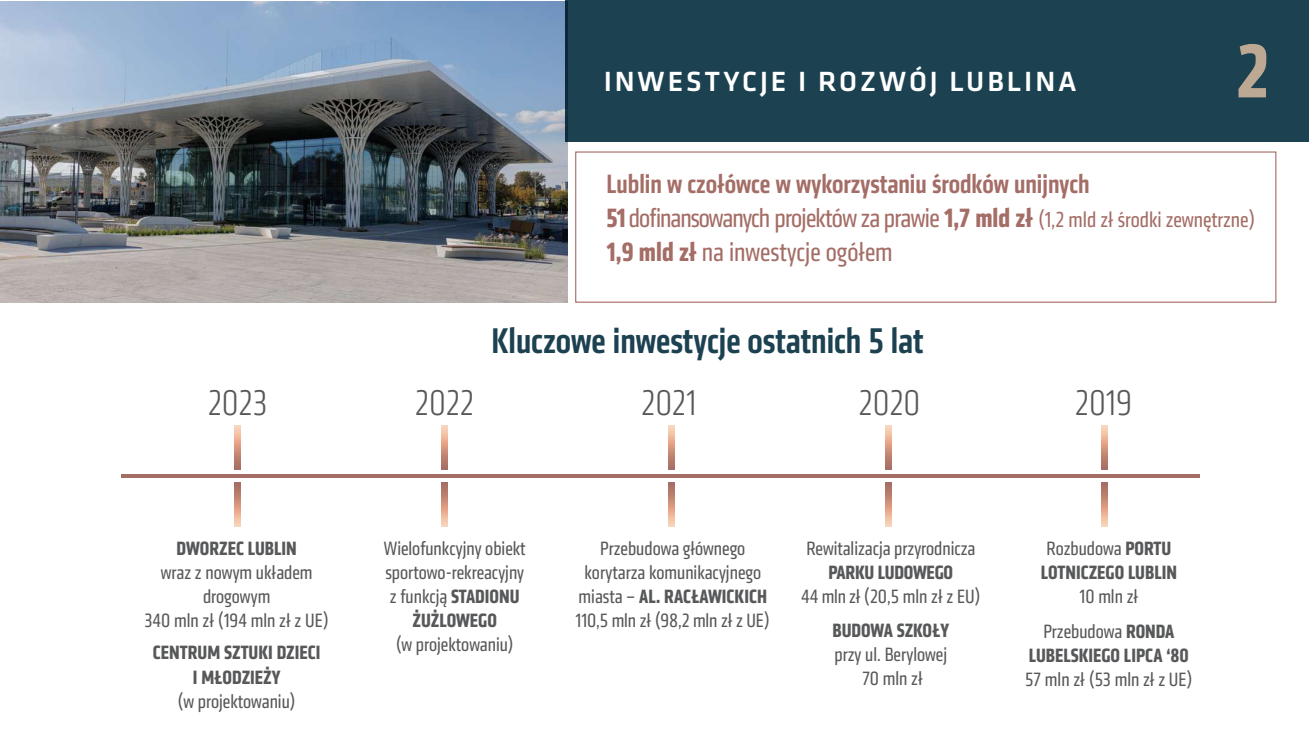
<style>
.page{position:relative;width:1309px;height:732px;background:#fff}
.page>*{position:absolute;margin:0;border:0;box-sizing:border-box;transform-origin:0 0}
.t1{font:700 78.75px "Klavika Condensed";color:#bda993}
.t2{font:500 37px "Klavika Condensed";color:#1c4150}
.t3{font:300 37px "Klavika Condensed";color:#57585a}
.t4{font:28.75px "Klavika";letter-spacing:.1em;color:#fff}
.t5{font:500 28.75px "Klavika";letter-spacing:.1em;color:#fff}
.t6{font:27.5px/33.8px "Klavika Condensed";letter-spacing:-.025em;color:#a46d66}
.t7{font:20px/24px "Klavika Condensed";color:#57585a;text-align:center}
.t8{font:700 20px/24px "Klavika Condensed";color:#57585a;text-align:center}
.s1{font-weight:500}
.s2{font-weight:700}
.s3{font-size:22.5px}
.s4{font-weight:400}
</style>
<div class="page">
<img style="left:0;top:1px;width:568px;height:301px">
<div style="left:565px;top:0;width:744px;height:142px;background:#1c4150"></div>
<hr style="left:121px;top:474px;width:1079px;height:4px;background:#a46d66">
<svg style="left:235px;top:425px;width:6px;height:44px"></svg>
<svg style="left:235px;top:482px;width:6px;height:44px"></svg>
<svg style="left:442px;top:425px;width:6px;height:44px"></svg>
<svg style="left:442px;top:482px;width:6px;height:44px"></svg>
<svg style="left:668px;top:425px;width:6px;height:44px"></svg>
<svg style="left:668px;top:482px;width:6px;height:44px"></svg>
<svg style="left:885px;top:425px;width:6px;height:44px"></svg>
<svg style="left:885px;top:482px;width:6px;height:44px"></svg>
<svg style="left:1101px;top:425px;width:7px;height:44px"></svg>
<svg style="left:1101px;top:482px;width:7px;height:44px"></svg>
<h2 class="t3" style="left:208px;top:382px;width:61px">2023</h2>
<p class="t8" style="left:177px;top:536px;width:122px">DWORZEC LUBLIN</p>
<p class="t7" style="left:145px;top:560px;width:186px">wraz z nowym układem drogowym<br>340 mln zł (194 mln zł z UE)</p>
<p class="t8" style="left:153px;top:640px;width:169px">CENTRUM SZTUKI DZIECI<br>I MŁODZIEŻY</p>
<p class="t7" style="left:178px;top:688px;width:120px">(w projektowaniu)</p>
<h3 class="t5" style="left:604px;top:62px;width:474px">INWESTYCJE I ROZWÓJ LUBLINA</h3>
<h3 class="t4" style="left:570px;top:66px;width:465px">INWESTYCJE I ROZWÓJ LUBLINA</h3>
<h1 class="t1" style="left:1236px;top:20px;width:34px">2</h1>
<h3 class="t6" style="left:606px;top:167px;width:650px"><span class="s1">Lublin w czołówce w wykorzystaniu środków unijnych<br></span><span class="s2">51</span> dofinansowanych projektów za prawie <span class="s2">1,7 mld zł</span> <span class="s3">(1,2 mld zł środki zewnętrzne)<br></span><span class="s2">1,9 mld zł</span> na inwestycje ogółem</h3>
<h2 class="t2" style="left:491px;top:317px;width:434px">Kluczowe inwestycje ostatnich 5 lat</h2>
<h2 class="t3" style="left:415px;top:382px;width:61px">2022</h2>
<h2 class="t3" style="left:641px;top:382px;width:57px">2021</h2>
<h2 class="t3" style="left:858px;top:382px;width:63px">2020</h2>
<h2 class="t3" style="left:1075px;top:382px;width:59px">2019</h2>
<p class="t7" style="left:384px;top:536px;width:143px">Wielofunkcyjny obiekt sportowo-rekreacyjny z funkcją <span class="s2">STADIONU<br>ŻUŻLOWEGO</span></p>
<p class="t7" style="left:396px;top:632px;width:120px">(w projektowaniu)</p>
<p class="t7" style="left:576px;top:536px;width:196px">Przebudowa głównego korytarza komunikacyjnego miasta – <span class="s2">AL. RACŁAWICKICH<br></span>110,5 mln zł (98,2 mln zł z UE)</p>
<p class="t7" style="left:806px;top:536px;width:170px">Rewitalizacja przyrodnicza</p>
<p class="t8" style="left:828px;top:560px;width:126px">PARKU LUDOWEGO</p>
<p class="t7" style="left:801px;top:584px;width:181px">44 mln zł (20,5 mln zł z EU)</p>
<p class="t8" style="left:832px;top:617px;width:118px">BUDOWA SZKOŁY</p>
<p class="t7" style="left:834px;top:641px;width:114px">przy ul. Berylowej<br>70 mln zł</p>
<p class="t8" style="left:1041px;top:536px;width:138px;text-align:left"><span class="s4">Rozbudowa</span> PORTU<br>LOTNICZEGO LUBLIN</p>
<p class="t7" style="left:1043px;top:578px;width:133px;line-height:35px">10 mln zł<br>Przebudowa <span class="s2">RONDA</span></p>
<p class="t8" style="left:1029px;top:643px;width:162px">LUBELSKIEGO LIPCA ‘80</p>
<p class="t7" style="left:1025px;top:667px;width:169px">57 mln zł (53 mln zł z UE)</p>
</div>
